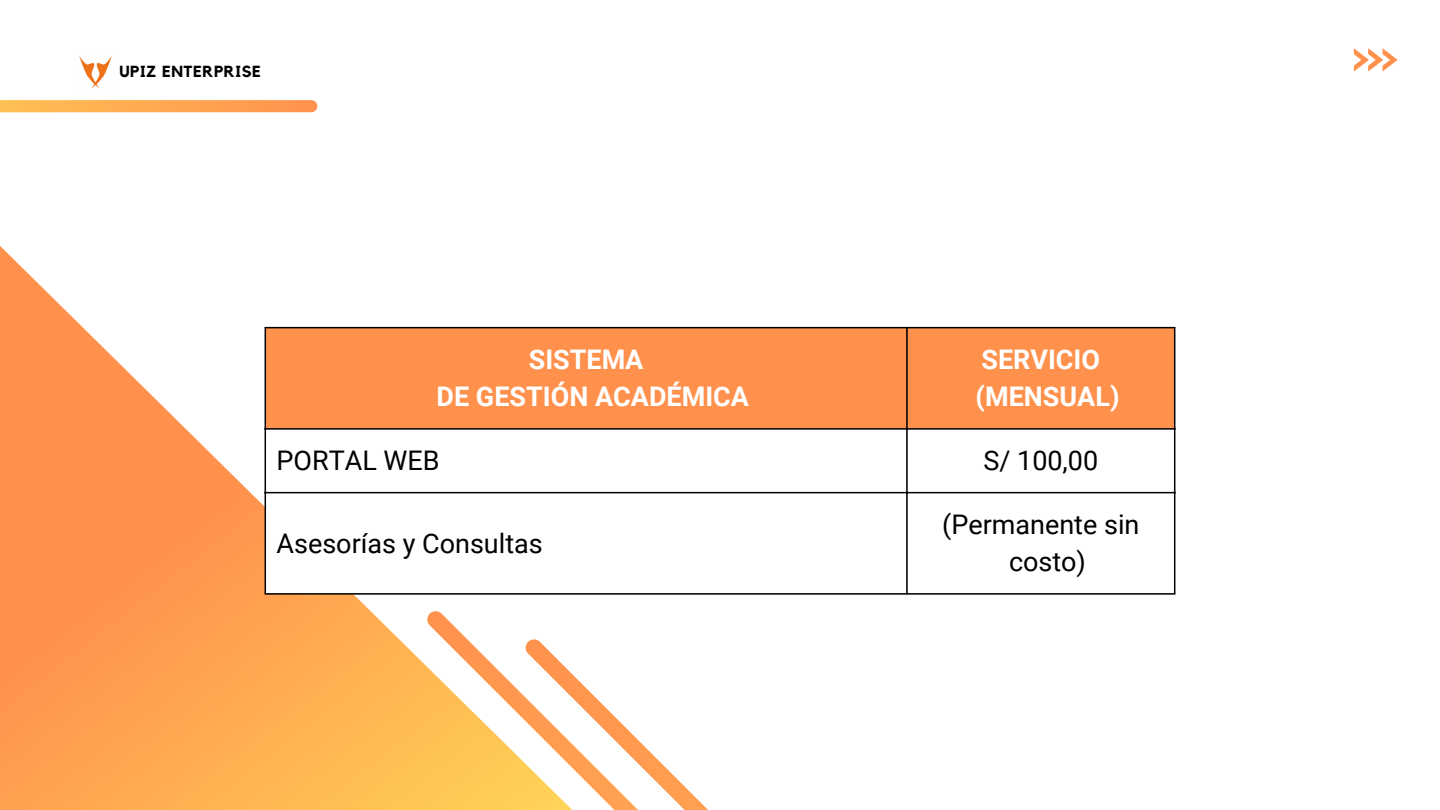
<style>
.page{position:relative;width:1440px;height:810px;background:#fff}
.page>*{position:absolute;margin:0;border:0;box-sizing:border-box;transform-origin:0 0}
.t1{font:27px "Roboto";color:#000}
.t2{font:700 27px "Roboto";color:#fff}
.t3{font:700 16px "Kollektif";letter-spacing:.04em;color:#000}
</style>
<div class="page">
<svg style="left:1354px;top:48px;width:44px;height:23px"></svg>
<svg style="left:0;top:104px;width:624px;height:706px"></svg>
<svg style="left:424px;top:607px;width:200px;height:203px"></svg>
<svg style="left:522px;top:636px;width:186px;height:174px"></svg>
<img style="left:79px;top:56px;width:33px;height:32px">
<svg style="left:0;top:100px;width:317px;height:12px;background:#ffa952"></svg>
<div style="left:266px;top:328px;width:908px;height:100px;background:#ff914d"></div>
<svg style="left:266px;top:430px;width:908px;height:163px"></svg>
<hr style="left:265px;top:328px;width:1px;height:265px;background:#000">
<hr style="left:906px;top:328px;width:2px;height:265px;background:#000">
<hr style="left:1174px;top:328px;width:1px;height:265px;background:#000">
<hr style="left:265px;top:327px;width:910px;height:1px;background:#000">
<hr style="left:265px;top:428px;width:910px;height:2px;background:#000">
<hr style="left:265px;top:492px;width:910px;height:1px;background:#000">
<hr style="left:265px;top:593px;width:910px;height:2px;background:#000">
<p class="t3" style="left:119px;top:64px;width:143px">UPIZ ENTERPRISE</p>
<p class="t2" style="left:529px;top:344px;width:116px">SISTEMA</p>
<p class="t2" style="left:437px;top:381px;width:314px">DE GESTIÓN ACADÉMICA</p>
<h1 class="t2" style="left:981px;top:344px;width:120px">SERVICIO</h1>
<p class="t2" style="left:976px;top:381px;width:145px">(MENSUAL)</p>
<p class="t1" style="left:277px;top:445px;width:165px">PORTAL WEB</p>
<p class="t1" style="left:983px;top:445px;width:116px">S/ 100,00</p>
<p class="t1" style="left:277px;top:528px;width:268px">Asesorías y Consultas</p>
<p class="t1" style="left:942px;top:509px;width:199px">(Permanente sin</p>
<p class="t1" style="left:1009px;top:546px;width:79px">costo)</p>
</div>
